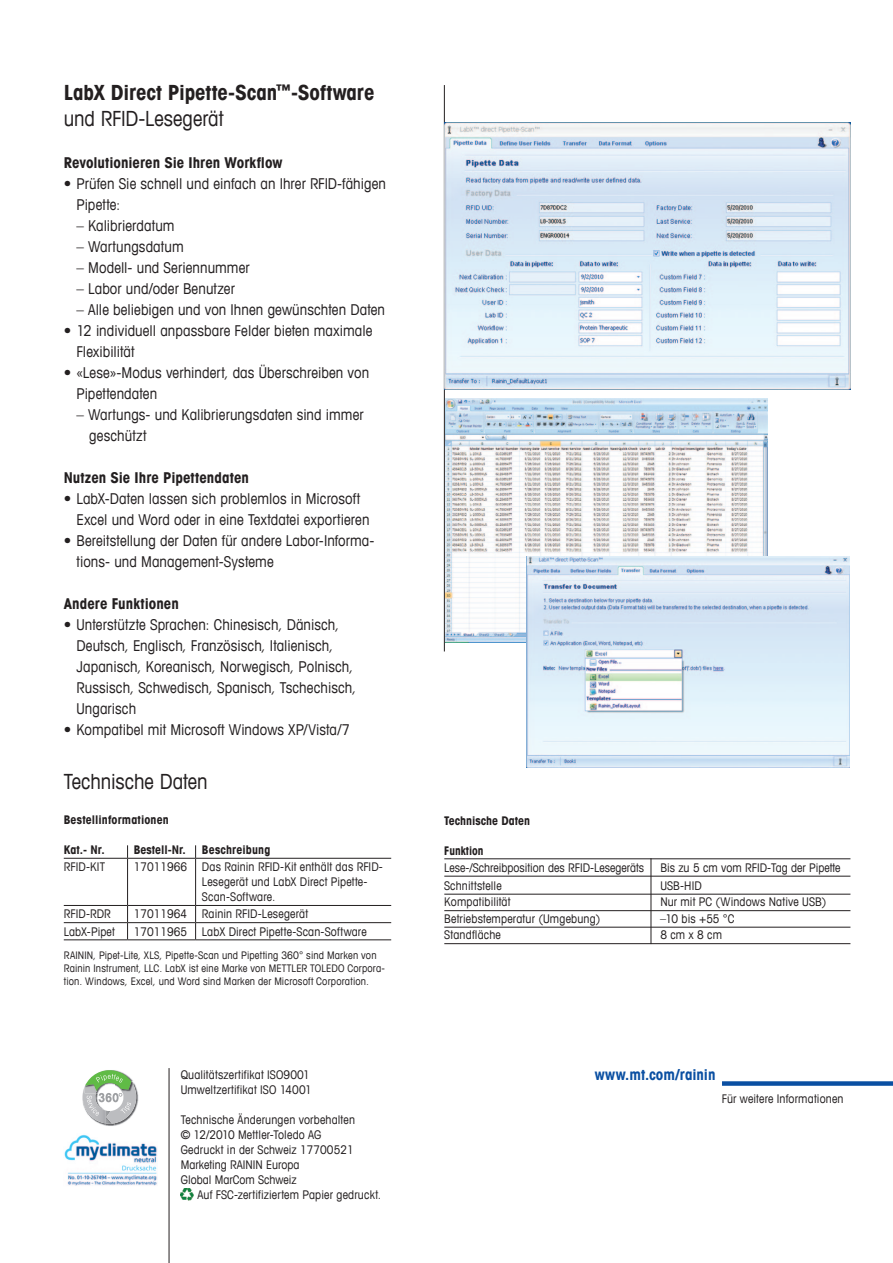
<style>
.page{position:relative;width:893px;height:1263px;background:#fff}
.page>*{position:absolute;margin:0;border:0;box-sizing:border-box;transform-origin:0 0}
.t1{font:700 condensed 21px/25.5px "Avant Garde Com";letter-spacing:-.005em;color:#231f20}
.t2{font:condensed 21px "Avant Garde Com";color:#231f20}
.t3{font:condensed 15px/21px "Avant Garde Com";letter-spacing:.005em;color:#231f20}
.t4{font:700 condensed 15px "Avant Garde Com";color:#231f20}
.t5{font:700 condensed 15px "Avant Garde Com";color:#0a4fa2}
.t6{font:condensed 12px/15px "Avant Garde Com";letter-spacing:.01em;color:#231f20}
.t7{font:700 condensed 12px "Avant Garde Com";letter-spacing:.005em;color:#231f20}
.t8{font:700 condensed 12px "Avant Garde Com";letter-spacing:.005em;color:#231f20;scale:.95 1}
.t9{font:condensed 10.5px/12.6px "Avant Garde Com";letter-spacing:.015em;color:#231f20}
.s1{font-weight:400}
</style>
<div class="page">
<div style="left:722px;top:1081px;width:171px;height:5px;background:#0a4fa2"></div>
<hr style="left:169px;top:1068px;width:1px;height:195px;background:#231f20">
<hr style="left:444px;top:85px;width:1px;height:566px;background:#231f20">
<img style="left:445px;top:399px;width:323px;height:244px">
<img style="left:526px;top:556px;width:324px;height:211px">
<img style="left:445px;top:123px;width:405px;height:266px">
<svg style="left:127px;top:845px;width:1px;height:13px"></svg>
<svg style="left:195px;top:845px;width:1px;height:13px"></svg>
<hr style="left:64px;top:858px;width:64px;height:1px;background:#231f20">
<hr style="left:128px;top:858px;width:68px;height:1px;background:#231f20">
<hr style="left:127px;top:859px;width:1px;height:46px;background:#231f20">
<hr style="left:196px;top:858px;width:195px;height:1px;background:#231f20">
<hr style="left:195px;top:859px;width:1px;height:46px;background:#231f20">
<hr style="left:64px;top:905px;width:64px;height:1px;background:#231f20">
<hr style="left:128px;top:905px;width:68px;height:1px;background:#231f20">
<hr style="left:196px;top:905px;width:195px;height:1px;background:#231f20">
<hr style="left:64px;top:922px;width:64px;height:1px;background:#231f20">
<hr style="left:128px;top:922px;width:68px;height:1px;background:#231f20">
<svg style="left:127px;top:906px;width:1px;height:33px"></svg>
<hr style="left:196px;top:922px;width:195px;height:1px;background:#231f20">
<svg style="left:195px;top:906px;width:1px;height:33px"></svg>
<hr style="left:64px;top:939px;width:64px;height:1px;background:#231f20">
<hr style="left:128px;top:939px;width:68px;height:1px;background:#231f20">
<hr style="left:196px;top:939px;width:195px;height:1px;background:#231f20">
<hr style="left:444px;top:858px;width:406px;height:1px;background:#231f20">
<hr style="left:444px;top:876px;width:406px;height:1px;background:#231f20">
<hr style="left:444px;top:894px;width:406px;height:1px;background:#231f20">
<hr style="left:444px;top:910px;width:406px;height:1px;background:#231f20">
<hr style="left:444px;top:927px;width:406px;height:1px;background:#231f20">
<hr style="left:444px;top:943px;width:406px;height:1px;background:#231f20">
<hr style="left:651px;top:858px;width:1px;height:86px;background:#231f20">
<svg style="left:181px;top:1189px;width:12px;height:11px"></svg>
<img style="left:98px;top:1123px;width:8px;height:3px">
<img style="left:114px;top:1095px;width:25px;height:31px">
<img style="left:106px;top:1123px;width:8px;height:3px">
<svg style="left:82px;top:1070px;width:56px;height:53px"></svg>
<img style="left:64px;top:1134px;width:93px;height:52px">
<h1 class="t1" style="left:64px;top:79px;width:312px">LabX Direct Pipette-Scan<sup>™</sup>-Software <span class="s1">und RFID-Lesegerät</span></h1>
<p class="t4" style="left:64px;top:153px;width:220px">Revolutionieren Sie Ihren Workflow</p>
<p class="t3" style="left:77px;top:173px;width:311px;text-indent:-13px">• Prüfen Sie schnell und einfach an Ihrer RFID-fähigen<br>Pipette:</p>
<p class="t3" style="left:77px;top:215px;width:100px">– Kalibrierdatum</p>
<p class="t3" style="left:77px;top:236px;width:109px">– Wartungsdatum</p>
<p class="t3" style="left:77px;top:257px;width:175px">– Modell- und Seriennummer</p>
<p class="t3" style="left:77px;top:278px;width:160px">– Labor und/oder Benutzer</p>
<p class="t3" style="left:77px;top:299px;width:310px">– Alle beliebigen und von Ihnen gewünschten Daten</p>
<p class="t3" style="left:77px;top:320px;width:297px;text-indent:-13px">• 12 individuell anpassbare Felder bieten maximale<br>Flexibilität</p>
<p class="t3" style="left:77px;top:362px;width:294px;text-indent:-13px">• «Lese»-Modus verhindert, das Überschreiben von<br>Pipettendaten</p>
<p class="t3" style="left:89px;top:404px;width:276px;text-indent:-13px">– Wartungs- und Kalibrierungsdaten sind immer geschützt</p>
<p class="t4" style="left:64px;top:468px;width:187px">Nutzen Sie Ihre Pipettendaten</p>
<p class="t3" style="left:77px;top:488px;width:294px;text-indent:-13px">• LabX-Daten lassen sich problemlos in Microsoft<br>Excel und Word oder in eine Textdatei exportieren</p>
<p class="t3" style="left:77px;top:530px;width:300px;text-indent:-13px">• Bereitstellung der Daten für andere Labor-Informa&shy;tions- und Management-Systeme</p>
<p class="t4" style="left:64px;top:594px;width:117px">Andere Funktionen</p>
<p class="t3" style="left:77px;top:614px;width:281px;text-indent:-13px">• Unterstützte Sprachen: Chinesisch, Dänisch, Deutsch, Englisch, Französisch, Italienisch, Japanisch, Koreanisch, Norwegisch, Polnisch, Russisch, Schwedisch, Spanisch, Tschechisch, Ungarisch</p>
<p class="t3" style="left:64px;top:719px;width:288px">• Kompatibel mit Microsoft Windows XP/Vista/7</p>
<h1 class="t2" style="left:64px;top:769px;width:145px">Technische Daten</h1>
<p class="t7" style="left:64px;top:812px;width:107px">Bestellinformationen</p>
<p class="t7" style="left:64px;top:842px;width:43px">Kat.- Nr.</p>
<p class="t7" style="left:134px;top:842px;width:54px">Bestell-Nr.</p>
<p class="t7" style="left:202px;top:842px;width:70px">Beschreibung</p>
<p class="t6" style="left:64px;top:859px;width:43px">RFID-KIT</p>
<p class="t6" style="left:202px;top:859px;width:182px;text-indent:-68px">17011966 Das Rainin RFID-Kit enthält das RFID-<br>Lesegerät und LabX Direct Pipette-<br>Scan-Software.</p>
<p class="t6" style="left:64px;top:906px;width:49px">RFID-RDR</p>
<p class="t6" style="left:134px;top:906px;width:176px">17011964 Rainin RFID-Lesegerät</p>
<p class="t6" style="left:64px;top:923px;width:53px">LabX-Pipet</p>
<p class="t6" style="left:134px;top:923px;width:234px">17011965 LabX Direct Pipette-Scan-Software</p>
<p class="t9" style="left:64px;top:949px;width:323px">RAININ, Pipet-Lite, XLS, Pipette-Scan und Pipetting 360° sind Marken von<br>Rainin Instrument, LLC. LabX ist eine Marke von METTLER TOLEDO Corpora&shy;tion. Windows, Excel, und Word sind Marken der Microsoft Corporation.</p>
<p class="t6" style="left:181px;top:1066px;width:133px">Qualitätszertifikat ISO9001<br>Umweltzertifikat ISO 14001</p>
<p class="t6" style="left:181px;top:1111px;width:176px">Technische Änderungen vorbehalten © 12/2010 Mettler-Toledo AG<br>Gedruckt in der Schweiz 17700521<br>Marketing RAININ Europa<br>Global MarCom Schweiz</p>
<p class="t6" style="left:197px;top:1186px;width:185px">Auf FSC-zertifiziertem Papier gedruckt.</p>
<p class="t7" style="left:444px;top:813px;width:87px">Technische Daten</p>
<p class="t8" style="left:444px;top:843px;width:43px">Funktion</p>
<p class="t6" style="left:444px;top:859px;width:201px">Lese-/Schreibposition des RFID-Lesegeräts</p>
<p class="t6" style="left:660px;top:859px;width:181px">Bis zu 5 cm vom RFID-Tag der Pipette</p>
<p class="t6" style="left:444px;top:877px;width:59px">Schnittstelle</p>
<p class="t6" style="left:660px;top:877px;width:43px">USB-HID</p>
<p class="t6" style="left:444px;top:894px;width:68px">Kompatibilität</p>
<p class="t6" style="left:660px;top:894px;width:168px">Nur mit PC (Windows Native USB)</p>
<p class="t6" style="left:444px;top:910px;width:158px">Betriebstemperatur (Umgebung)</p>
<p class="t6" style="left:660px;top:910px;width:76px">–10 bis +55 °C</p>
<p class="t6" style="left:444px;top:927px;width:58px">Standfläche</p>
<p class="t6" style="left:660px;top:927px;width:63px">8 cm x 8 cm</p>
<p class="t5" style="left:595px;top:1065px;width:122px">www.mt.com/rainin</p>
<p class="t6" style="left:722px;top:1091px;width:123px">Für weitere Informationen</p>
</div>
